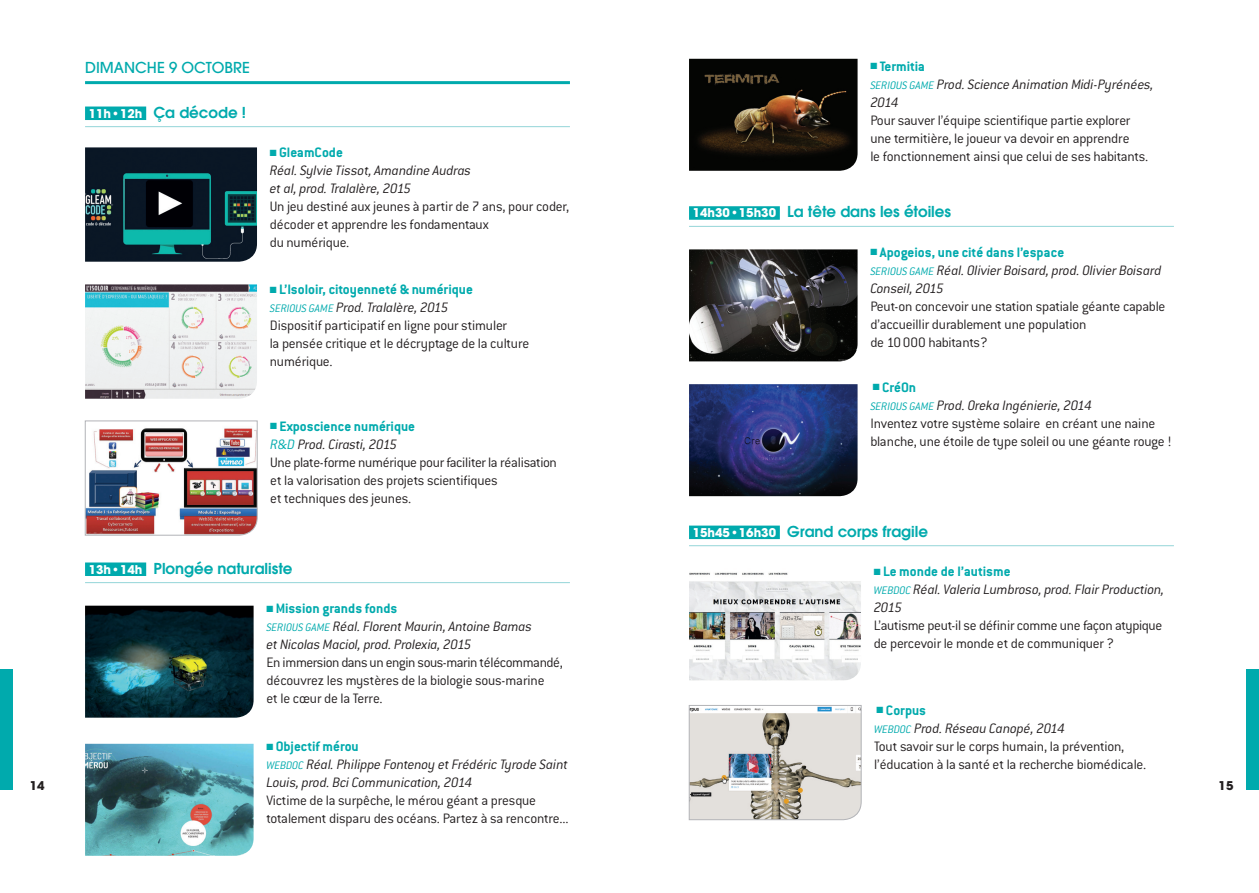
<style>
.page{position:relative;width:1259px;height:893px;background:#fff}
.page>*{position:absolute;margin:0;border:0;box-sizing:border-box;transform-origin:0 0}
.t1{font:300 15px/18px "Conduit ITC";letter-spacing:-.015em;color:#231f20}
.t2{font:15px/18px "Conduit ITC Light Italic Alt";letter-spacing:-.015em;color:#231f20}
.t3{font:700 15px "Conduit ITC";color:#00aaad}
.t4{font:600 15px "Avant Garde LT";color:#00aaad}
.t5{font:500 15px "Avant Garde LT";color:#00aaad}
.t6{font:700 12px "Avant Garde LT";color:#231f20}
.s1{font-weight:700;font-size:12px;color:#fff}
.s2{font-size:12px;color:#00aaad}
.s3{color:#00aaad}
</style>
<div class="page">
<div style="left:0;top:669px;width:13px;height:121px;background:#00aaad"></div>
<div style="left:1246px;top:669px;width:13px;height:121px;background:#00aaad"></div>
<hr style="left:85px;top:81px;width:485px;height:3px;background:#00aaad">
<hr style="left:85px;top:126px;width:485px;height:1px;background:#94d5d8">
<div style="left:85px;top:107px;width:61px;height:13px;background:#00aaad"></div>
<hr style="left:85px;top:582px;width:485px;height:1px;background:#94d5d8">
<div style="left:85px;top:562px;width:61px;height:14px;background:#00aaad"></div>
<img style="left:85px;top:147px;width:172px;height:115px">
<img style="left:85px;top:284px;width:172px;height:115px">
<img style="left:85px;top:421px;width:173px;height:115px">
<img style="left:85px;top:606px;width:169px;height:112px">
<img style="left:85px;top:744px;width:169px;height:112px">
<hr style="left:689px;top:226px;width:485px;height:1px;background:#94d5d8">
<div style="left:689px;top:206px;width:91px;height:14px;background:#00aaad"></div>
<hr style="left:689px;top:545px;width:485px;height:1px;background:#94d5d8">
<div style="left:689px;top:526px;width:91px;height:13px;background:#00aaad"></div>
<img style="left:689px;top:59px;width:168px;height:112px">
<img style="left:689px;top:249px;width:168px;height:112px">
<img style="left:689px;top:384px;width:168px;height:112px">
<img style="left:689px;top:572px;width:172px;height:109px">
<svg style="left:689px;top:705px;width:172px;height:115px;background:#cac8c4"></svg>
<p class="t5" style="left:85px;top:58px;width:164px">DIMANCHE 9 OCTOBRE</p>
<p class="t4" style="left:89px;top:102px;width:159px"><span class="s1">11h•12h</span> Ça décode !</p>
<p class="t3" style="left:270px;top:144px;width:75px">■ GleamCode</p>
<p class="t2" style="left:270px;top:161px;width:203px">Réal. Sylvie Tissot, Amandine Audras et al, prod. Tralalère, 2015</p>
<p class="t1" style="left:270px;top:197px;width:301px">Un jeu destiné aux jeunes à partir de 7 ans, pour coder, décoder et apprendre les fondamentaux<br>du numérique.</p>
<p class="t3" style="left:270px;top:281px;width:205px">■ L’Isoloir, citoyenneté &amp; numérique</p>
<p class="t2" style="left:270px;top:298px;width:180px"><span class="s2">Serious game</span> Prod. Tralalère, 2015</p>
<p class="t1" style="left:270px;top:316px;width:261px">Dispositif participatif en ligne pour stimuler<br>la pensée critique et le décryptage de la culture numérique.</p>
<p class="t3" style="left:270px;top:417px;width:146px">■ Exposcience numérique</p>
<p class="t2" style="left:270px;top:435px;width:128px"><span class="s3">R&amp;D</span> Prod. Cirasti, 2015</p>
<p class="t1" style="left:270px;top:453px;width:288px">Une plate-forme numérique pour faciliter la réalisation et la valorisation des projets scientifiques<br>et techniques des jeunes.</p>
<p class="t3" style="left:870px;top:58px;width:56px">■ Termitia</p>
<p class="t2" style="left:870px;top:75px;width:285px"><span class="s2">Serious game</span> Prod. Science Animation Midi-Pyrénées,<br>2014</p>
<p class="t1" style="left:870px;top:111px;width:279px">Pour sauver l’équipe scientifique partie explorer une termitière, le joueur va devoir en apprendre<br>le fonctionnement ainsi que celui de ses habitants.</p>
<p class="t4" style="left:693px;top:202px;width:260px"><span class="s1">14h30•15h30</span> La tête dans les étoiles</p>
<p class="t3" style="left:870px;top:243px;width:195px">■ Apogeios, une cité dans l’espace</p>
<p class="t2" style="left:870px;top:261px;width:293px"><span class="s2">Serious game</span> Réal. Olivier Boisard, prod. Olivier Boisard<br>Conseil, 2015</p>
<p class="t1" style="left:870px;top:297px;width:297px">Peut-on concevoir une station spatiale géante capable d’accueillir durablement une population<br>de 10000 habitants?</p>
<p class="t3" style="left:873px;top:378px;width:45px">■ CréOn</p>
<p class="t2" style="left:870px;top:396px;width:223px"><span class="s2">Serious game</span> Prod. Oreka Ingénierie, 2014</p>
<p class="t1" style="left:870px;top:414px;width:302px">Inventez votre système solaire en créant une naine blanche, une étoile de type soleil ou une géante rouge !</p>
<p class="t4" style="left:693px;top:521px;width:237px"><span class="s1">15h45•16h30</span> Grand corps fragile</p>
<p class="t3" style="left:873px;top:563px;width:138px">■ Le monde de l’autisme</p>
<p class="t2" style="left:873px;top:580px;width:292px"><span class="s2">Webdoc</span> Réal. Valeria Lumbroso, prod. Flair Production,<br>2015</p>
<p class="t1" style="left:873px;top:616px;width:290px">L’autisme peut-il se définir comme une façon atypique de percevoir le monde et de communiquer ?</p>
<p class="t4" style="left:89px;top:558px;width:205px"><span class="s1">13h•14h</span> Plongée naturaliste</p>
<p class="t3" style="left:266px;top:600px;width:132px">■ Mission grands fonds</p>
<p class="t2" style="left:266px;top:617px;width:267px"><span class="s2">Serious game</span> Réal. Florent Maurin, Antoine Bamas et Nicolas Maciol, prod. Prolexia, 2015</p>
<p class="t1" style="left:266px;top:653px;width:298px">En immersion dans un engin sous-marin télécommandé, découvrez les mystères de la biologie sous-marine<br>et le cœur de la Terre.</p>
<p class="t3" style="left:266px;top:738px;width:94px">■ Objectif mérou</p>
<p class="t2" style="left:266px;top:755px;width:303px"><span class="s2">Webdoc</span> Réal. Philippe Fontenoy et Frédéric Tyrode Saint<br>Louis, prod. Bci Communication, 2014</p>
<p class="t1" style="left:266px;top:791px;width:304px">Victime de la surpêche, le mérou géant a presque totalement disparu des océans. Partez à sa rencontre...</p>
<p class="t3" style="left:876px;top:701px;width:51px">■ Corpus</p>
<p class="t2" style="left:874px;top:719px;width:192px"><span class="s2">Webdoc</span> Prod. Réseau Canopé, 2014</p>
<p class="t1" style="left:874px;top:737px;width:273px">Tout savoir sur le corps humain, la prévention, l’éducation à la santé et la recherche biomédicale.</p>
<p class="t6" style="left:30px;top:778px;width:16px">14</p>
<p class="t6" style="left:1218px;top:778px;width:16px">15</p>
</div>
